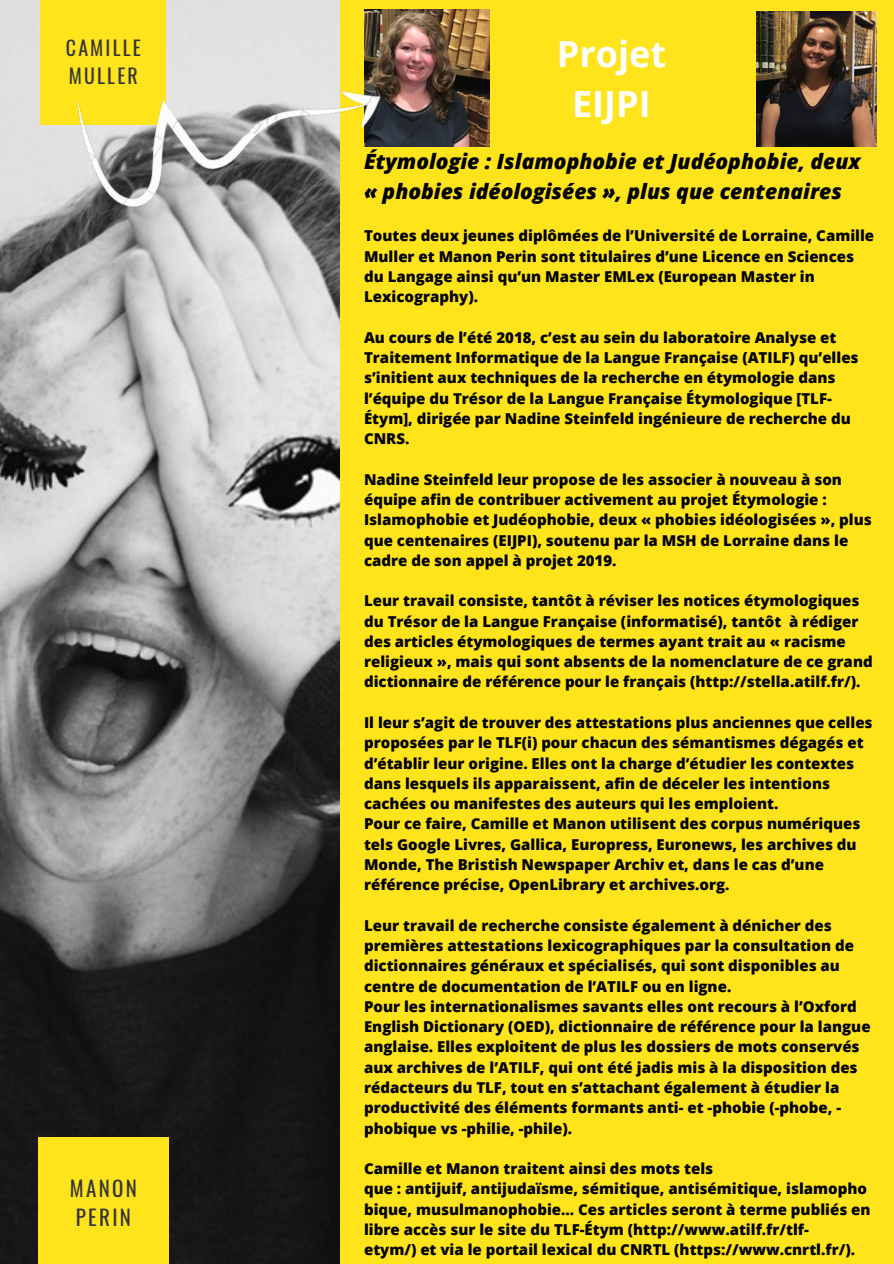
<style>
.page{position:relative;width:894px;height:1264px;background:#fff}
.page>*{position:absolute;margin:0;border:0;box-sizing:border-box;transform-origin:0 0}
.t1{font:700 36px/49.5px "Open Sans";color:#fff;text-align:center}
.t2{font:italic 800 21px/29.2px "Open Sans";color:#000}
.t3{font:21px/29.2px "Oswald";letter-spacing:.11em;color:#353535}
.t4{font:19.8px/28.2px "Oswald";letter-spacing:.11em;color:#353535}
.t5{font:800 15px/20.2px "Open Sans";color:#000}
</style>
<div class="page">
<div style="left:0;top:0;width:893px;height:1263px;background:#ffe31b"></div>
<img style="left:756px;top:11px;width:120px;height:136px">
<img style="left:447px;top:10px;width:42px;height:137px">
<img style="left:0;top:0;width:339px;height:1263px">
<div style="left:38px;top:1137px;width:131px;height:126px;background:#ffe31b"></div>
<img style="left:24px;top:0;width:423px;height:337px">
<h3 class="t4" style="left:66px;top:33px;width:76px">CAMILLE<br>MULLER</h3>
<h1 class="t1" style="left:556px;top:28px;width:111px">Projet<br>EIJPI</h1>
<h2 class="t3" style="left:70px;top:1172px;width:68px">MANON<br>PERIN</h2>
<h2 class="t2" style="left:364px;top:146px;width:497px">Étymologie : Islamophobie et Judéophobie, deux « phobies idéologisées », plus que centenaires</h2>
<p class="t5" style="left:364px;top:225px;width:511px">Toutes deux jeunes diplômées de l’Université de Lorraine, Camille Muller et Manon Perin sont titulaires d’une Licence en Sciences du Langage ainsi qu’un Master EMLex (European Master in Lexicography).</p>
<p class="t5" style="left:364px;top:327px;width:496px">Au cours de l’été 2018, c’est au sein du laboratoire Analyse et Traitement Informatique de la Langue Française (ATILF) qu’elles s’initient aux techniques de la recherche en étymologie dans l’équipe du Trésor de la Langue Française Étymologique [TLF-Étym], dirigée par Nadine Steinfeld ingénieure de recherche du CNRS.</p>
<p class="t5" style="left:364px;top:468px;width:509px">Nadine Steinfeld leur propose de les associer à nouveau à son équipe afin de contribuer activement au projet Étymologie :<br>Islamophobie et Judéophobie, deux « phobies idéologisées », plus que centenaires (EIJPI), soutenu par la MSH de Lorraine dans le cadre de son appel à projet 2019.</p>
<p class="t5" style="left:364px;top:590px;width:510px">Leur travail consiste, tantôt à réviser les notices étymologiques du Trésor de la Langue Française (informatisé), tantôt à rédiger des articles étymologiques de termes ayant trait au « racisme religieux », mais qui sont absents de la nomenclature de ce grand dictionnaire de référence pour le français (http://stella.atilf.fr/).</p>
<p class="t5" style="left:364px;top:712px;width:510px">Il leur s’agit de trouver des attestations plus anciennes que celles proposées par le TLF(i) pour chacun des sémantismes dégagés et d’établir leur origine. Elles ont la charge d’étudier les contextes dans lesquels ils apparaissent, afin de déceler les intentions cachées ou manifestes des auteurs qui les emploient.<br>Pour ce faire, Camille et Manon utilisent des corpus numériques tels Google Livres, Gallica, Europress, Euronews, les archives du Monde, The Bristish Newspaper Archiv et, dans le cas d’une référence précise, OpenLibrary et archives.org.</p>
<p class="t5" style="left:364px;top:914px;width:508px">Leur travail de recherche consiste également à dénicher des premières attestations lexicographiques par la consultation de dictionnaires généraux et spécialisés, qui sont disponibles au centre de documentation de l’ATILF ou en ligne.<br>Pour les internationalismes savants elles ont recours à l’Oxford English Dictionary (OED), dictionnaire de référence pour la langue anglaise. Elles exploitent de plus les dossiers de mots conservés aux archives de l’ATILF, qui ont été jadis mis à la disposition des rédacteurs du TLF, tout en s’attachant également à étudier la productivité des éléments formants anti- et -phobie (-phobe, - phobique vs -philie, -phile).</p>
<p class="t5" style="left:364px;top:1158px;width:508px">Camille et Manon traitent ainsi des mots tels<br>que : antijuif, antijudaïsme, sémitique, antisémitique, islamopho bique, musulmanophobie… Ces articles seront à terme publiés en libre accès sur le site du TLF-Étym (http://www.atilf.fr/tlf-<br>etym/) et via le portail lexical du CNRTL (https://www.cnrtl.fr/).</p>
</div>
